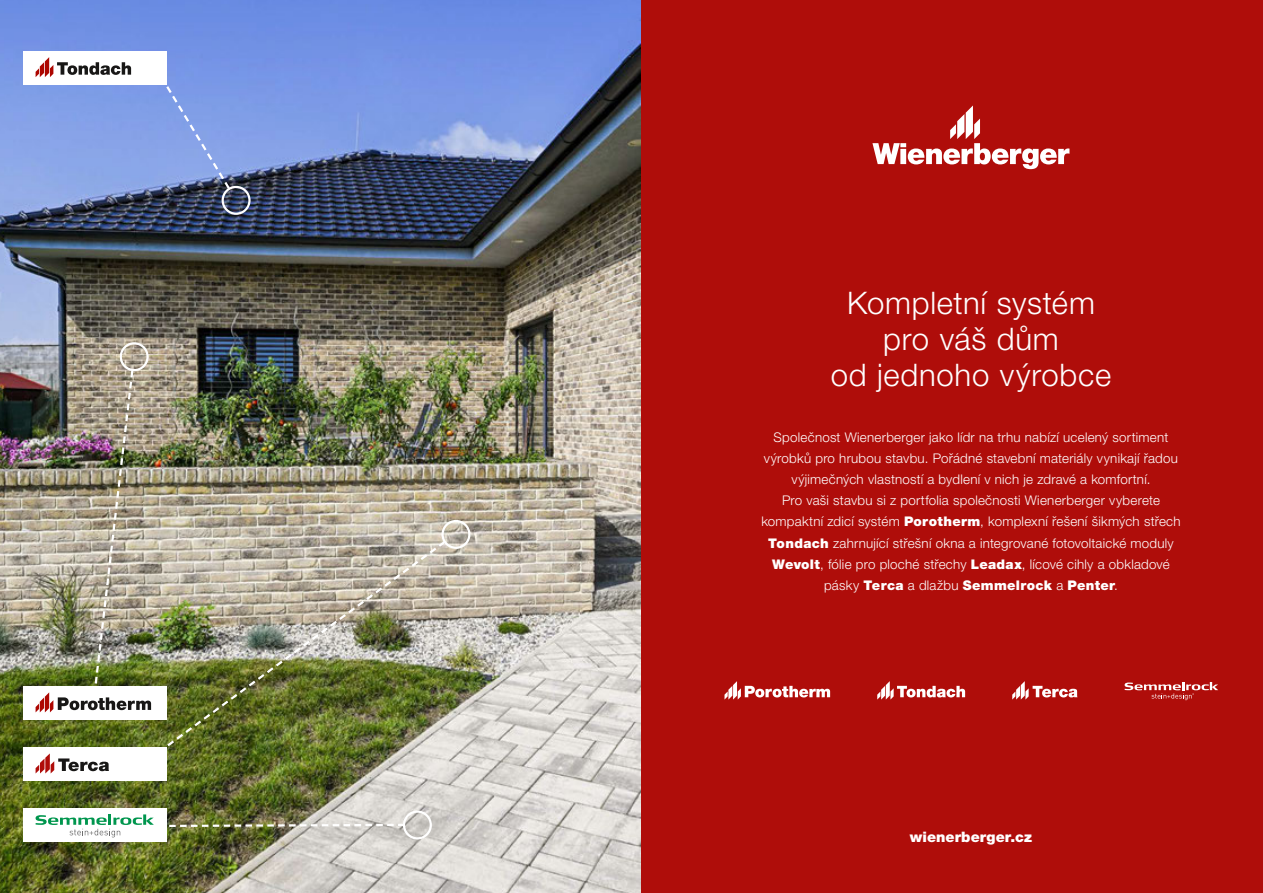
<style>
.page{position:relative;width:1263px;height:893px;background:#fff}
.page>*{position:absolute;margin:0;border:0;box-sizing:border-box;transform-origin:0 0}
.t1{font:300 31.05px/35.5px "Helvetica Neue LT Pro";letter-spacing:.025em;color:#fff;text-align:center}
.t2{font:900 14.4px "Helvetica Neue LT Pro";letter-spacing:.005em;color:#fff}
.t3{font:300 13.35px/21.1px "Helvetica Neue LT Pro";letter-spacing:.02em;color:#fff;text-align:center}
.s1{font-weight:900}
</style>
<div class="page">
<div style="left:640px;top:0;width:623px;height:893px;background:#af0d0a"></div>
<svg style="left:872px;top:105px;width:197px;height:64px"></svg>
<svg style="left:724px;top:681px;width:106px;height:19px"></svg>
<svg style="left:877px;top:681px;width:88px;height:19px"></svg>
<svg style="left:1012px;top:681px;width:65px;height:19px"></svg>
<svg style="left:1124px;top:682px;width:94px;height:18px"></svg>
<img style="left:0;top:0;width:640px;height:893px">
<svg style="left:158px;top:74px;width:74px;height:117px;background:#809bdd"></svg>
<img style="left:156px;top:539px;width:292px;height:216px">
<div style="left:23px;top:686px;width:143px;height:34px;background:#fff"></div>
<img style="left:36px;top:368px;width:115px;height:344px">
<div style="left:23px;top:51px;width:143px;height:33px;background:#fff"></div>
<div style="left:23px;top:747px;width:143px;height:34px;background:#fff"></div>
<div style="left:23px;top:808px;width:143px;height:34px;background:#fff"></div>
<svg style="left:36px;top:753px;width:73px;height:20px"></svg>
<img style="left:36px;top:814px;width:371px;height:44px">
<svg style="left:36px;top:57px;width:95px;height:20px"></svg>
<div style="left:222px;top:186px;width:29px;height:29px;border:2px solid #fff;border-radius:50%"></div>
<div style="left:120px;top:342px;width:29px;height:29px;border:2px solid #fff;border-radius:50%"></div>
<div style="left:441px;top:520px;width:29px;height:29px;border:2px solid #fff;border-radius:50%"></div>
<div style="left:403px;top:810px;width:29px;height:29px;border:2px solid #fff;border-radius:50%"></div>
<p class="t1" style="left:831px;top:285px;width:282px">Kompletní systém pro váš dům<br>od jednoho výrobce</p>
<p class="t3" style="left:761px;top:426px;width:421px">Společnost Wienerberger jako lídr na trhu nabízí ucelený sortiment výrobků pro hrubou stavbu. Pořádné stavební materiály vynikají řadou výjimečných vlastností a bydlení v nich je zdravé a komfortní.<br>Pro vaši stavbu si z portfolia společnosti Wienerberger vyberete kompaktní zdicí systém <span class="s1">Porotherm</span>, komplexní řešení šikmých střech <span class="s1">Tondach</span> zahrnující střešní okna a integrované fotovoltaické moduly <span class="s1">Wevolt</span>, fólie pro ploché střechy <span class="s1">Leadax</span>, lícové cihly a obkladové pásky <span class="s1">Terca</span> a dlažbu <span class="s1">Semmelrock</span> a <span class="s1">Penter</span>.</p>
<p class="t2" style="left:910px;top:828px;width:124px">wienerberger.cz</p>
</div>
